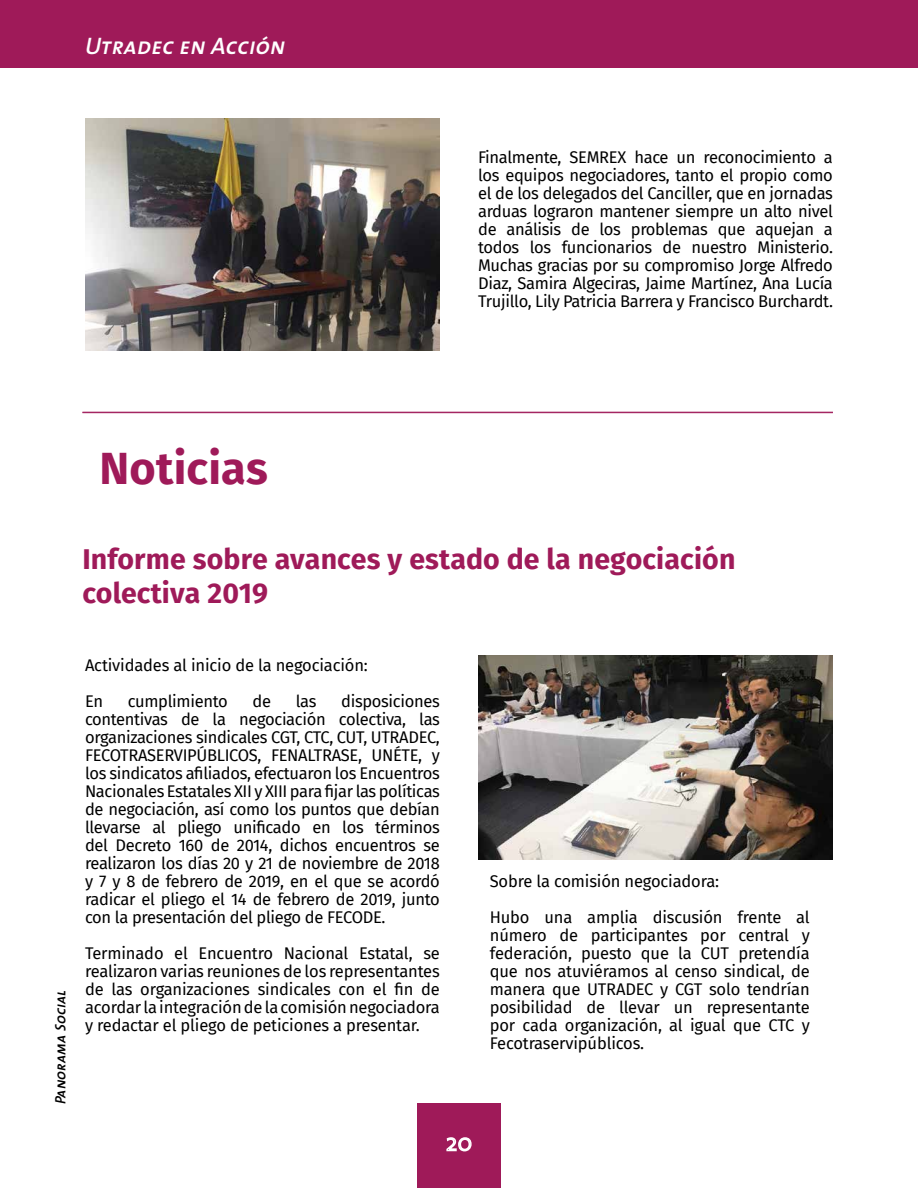
<style>
.page{position:relative;width:918px;height:1188px;background:#fff}
.page>*{position:absolute;margin:0;border:0;box-sizing:border-box;transform-origin:0 0}
.t1{font:700 45px "Fira Sans";letter-spacing:.005em;color:#9f1a59}
.t2{font:700 28.5px/34.2px "Fira Sans";letter-spacing:.005em;color:#9f1a59}
.t3{font:24px "The Sans Semi Bold Italic Caps";letter-spacing:.005em;color:#fff}
.t4{font:16.5px/18px "Fira Sans";letter-spacing:-.015em;color:#000;text-align:justify}
.t5{font:15px "The Sans Semi Bold Italic Caps";letter-spacing:.005em;color:#000}
</style>
<div class="page">
<div style="left:417px;top:1104px;width:84px;height:84px;background:#9f1a59"></div>
<svg style="left:446px;top:1137px;width:26px;height:15px"></svg>
<div style="left:0;top:0;width:918px;height:67px;background:#9f1a59"></div>
<img style="left:478px;top:655px;width:355px;height:204px">
<img style="left:85px;top:119px;width:355px;height:232px">
<hr style="left:82px;top:412px;width:751px;height:1px;background:#9f1a59">
<h3 class="t3" style="left:85px;top:26px;width:202px">Utradec en Acción</h3>
<p class="t4" style="left:478px;top:148px;width:356px">Finalmente, SEMREX hace un reconocimiento a los equipos negociadores, tanto el propio como el de los delegados del Canciller, que en jornadas arduas lograron mantener siempre un alto nivel de análisis de los problemas que aquejan a todos los funcionarios de nuestro Ministerio.<br>Muchas gracias por su compromiso Jorge Alfredo Diaz, Samira Algeciras, Jaime Martínez, Ana Lucía Trujillo, Lily Patricia Barrera y Francisco Burchardt.</p>
<h1 class="t1" style="left:100px;top:437px;width:170px">Noticias</h1>
<h2 class="t2" style="left:82px;top:542px;width:655px">Informe sobre avances y estado de la negociación colectiva 2019</h2>
<p class="t5" style="left:48px;top:1104px;width:116px;rotate:-90deg">Panorama Social</p>
<p class="t4" style="left:85px;top:646px;width:284px;line-height:36px">Actividades al inicio de la negociación:<br>En</p>
<p class="t4" style="left:85px;top:691px;width:356px;text-indent:256px">disposiciones contentivas de la negociación colectiva, las organizaciones sindicales CGT, CTC, CUT, UTRADEC, FECOTRASERVIPÚBLICOS, FENALTRASE, UNÉTE, y los sindicatos afiliados, efectuaron los Encuentros Nacionales Estatales XII y XIII para fijar las políticas de negociación, así como los puntos que debían llevarse al pliego unificado en los términos del Decreto 160 de 2014, dichos encuentros se realizaron los días 20 y 21 de noviembre de 2018 y 7 y 8 de febrero de 2019, en el que se acordó radicar el pliego el 14 de febrero de 2019, junto con la presentación del pliego de FECODE.</p>
<p class="t4" style="left:85px;top:943px;width:356px">Terminado el Encuentro Nacional Estatal, se realizaron varias reuniones de los representantes de las organizaciones sindicales con el fin de acordar la integración de la comisión negociadora y redactar el pliego de peticiones a presentar.</p>
<p class="t4" style="left:128px;top:691px;width:101px">cumplimiento</p>
<p class="t4" style="left:253px;top:691px;width:20px">de</p>
<p class="t4" style="left:296px;top:691px;width:22px">las</p>
<p class="t4" style="left:490px;top:863px;width:321px;line-height:36px">Sobre la comisión negociadora:<br>Hubo una amplia discusión frente al</p>
<p class="t4" style="left:490px;top:926px;width:321px">número de participantes por central y federación, puesto que la CUT pretendía que nos atuviéramos al censo sindical, de manera que UTRADEC y CGT solo tendrían posibilidad de llevar un representante por cada organización, al igual que CTC y Fecotraservipúblicos.</p>
</div>
